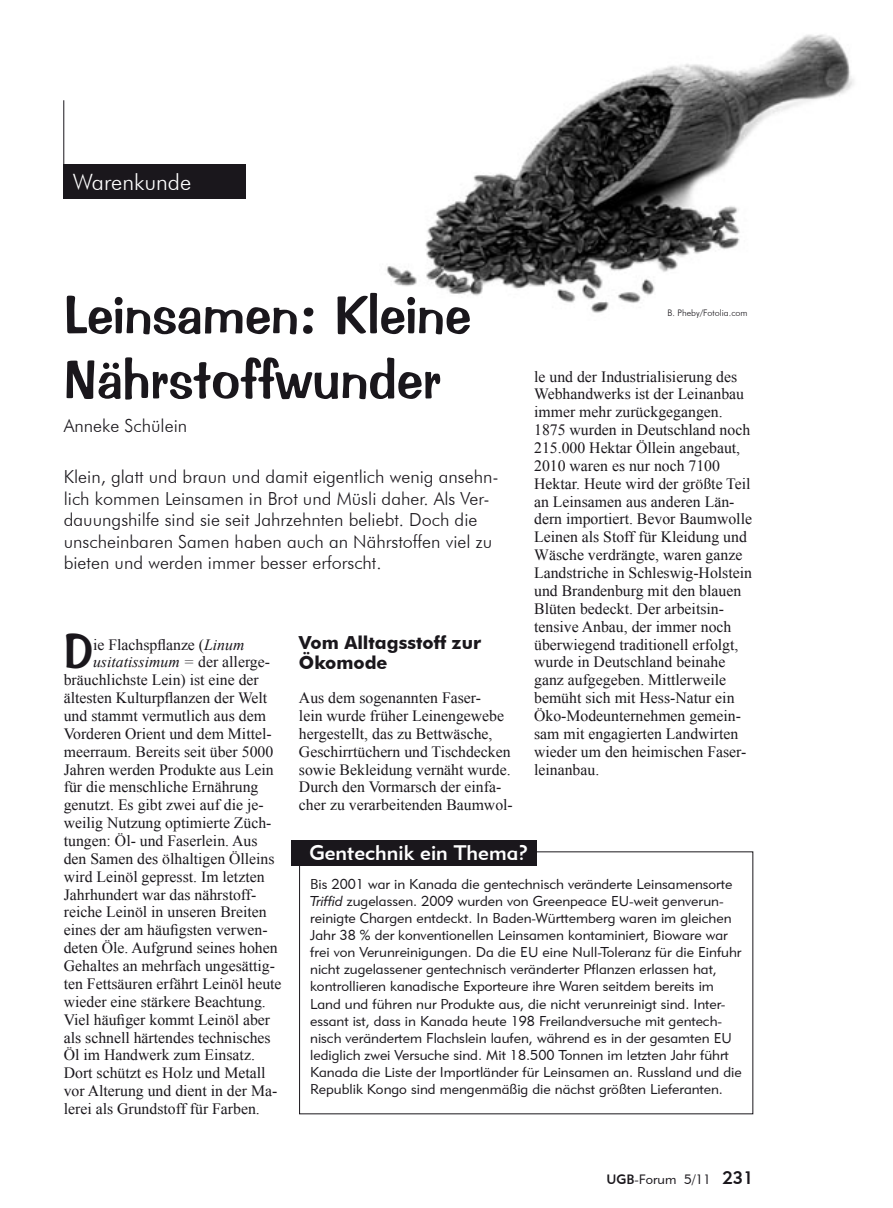
<style>
.page{position:relative;width:893px;height:1208px;background:#fff}
.page>*{position:absolute;margin:0;border:0;box-sizing:border-box;transform-origin:0 0}
.t1{font:54px/64.8px "Impress BT";color:#1a171c}
.t2{font:47.7px "Impress BT";color:#1a171c}
.t3{font:300 22.5px "Futura BT";color:#fff}
.t4{font:21px "Geometric 415 BT Medium A";color:#fff}
.t5{font:300 18px/21.6px "Futura BT";color:#1a171c}
.t6{font:700 18px/20.2px "Futura BT";color:#1a171c}
.t7{font:15.75px/17.9px "Times New Roman";color:#1a171c}
.t8{font:italic 15.75px "Times New Roman";color:#1a171c}
.t9{font:14.25px/17.1px "Geometric 415 BT Lite A";color:#1a171c}
.t10{font:13.5px "Geometric 415 BT Lite A";color:#1a171c}
.t11{font:300 9px "Futura BT";color:#1a171c}
.s1{font-style:italic}
.s2{font-style:normal}
.s3{font-family:"Geometric 415 BT Lite Italic A"}
.s4{font-family:"Geometric 415 BT Medium A"}
.s5{font-family:"Geometric 415 BT Medium A";font-size:18px}
</style>
<div class="page">
<div style="left:64px;top:164px;width:182px;height:34px;background:#1a171c"></div>
<hr style="left:64px;top:100px;width:1px;height:98px;background:#1a171c">
<img style="left:386px;top:34px;width:468px;height:279px">
<div style="left:291px;top:840px;width:246px;height:26px;background:#1a171c"></div>
<h3 class="t3" style="left:73px;top:169px;width:120px">Warenkunde</h3>
<h1 class="t1" style="left:64px;top:283px;width:409px">Leinsamen: Kleine<br>Nährstoffwunder</h1>
<p class="t5" style="left:64px;top:415px;width:125px">Anneke Schülein</p>
<p class="t11" style="left:668px;top:307px;width:81px">B. Pheby/Fotolia.com</p>
<p class="t7" style="left:534px;top:367px;width:219px">le und der Industrialisierung des<br>Webhandwerks ist der Leinanbau immer mehr zurückgegangen.<br>1875 wurden in Deutschland noch<br>215.000 Hektar Öllein angebaut,<br>2010 waren es nur noch 7100<br>Hektar. Heute wird der größte Teil an Leinsamen aus anderen Län&shy;dern importiert. Bevor Baumwolle<br>Leinen als Stoff für Kleidung und<br>Wäsche verdrängte, waren ganze<br>Landstriche in Schleswig-Holstein und Brandenburg mit den blauen<br>Blüten bedeckt. Der arbeitsin&shy;tensive Anbau, der immer noch überwiegend traditionell erfolgt, wurde in Deutschland beinahe ganz aufgegeben. Mittlerweile bemüht sich mit Hess-Natur ein<br>Öko-Modeunternehmen gemein&shy;sam mit engagierten Landwirten wieder um den heimischen Faser&shy;leinanbau.</p>
<p class="t5" style="left:64px;top:465px;width:436px">Klein, glatt und braun und damit eigentlich wenig ansehn&shy;lich kommen Leinsamen in Brot und Müsli daher. Als Ver&shy;dauungshilfe sind sie seit Jahrzehnten beliebt. Doch die unscheinbaren Samen haben auch an Nährstoffen viel zu bieten und werden immer besser erforscht.</p>
<h2 class="t2" style="left:64px;top:622px;width:31px">D</h2>
<p class="t7" style="left:93px;top:635px;width:153px">ie Flachspflanze (<span class="s1">Linum</span></p>
<p class="t6" style="left:299px;top:632px;width:184px">Vom Alltagsstoff zur<br>Ökomode</p>
<p class="t7" style="left:299px;top:688px;width:215px">Aus dem sogenannten Faser-<br>lein wurde früher Leinengewebe hergestellt, das zu Bettwäsche,<br>Geschirrtüchern und Tischdecken sowie Bekleidung vernäht wurde.<br>Durch den Vormarsch der einfa&shy;cher zu verarbeitenden Baumwol-</p>
<p class="t8" style="left:93px;top:651px;width:178px">usitatissimum = <span class="s2">der allerge-</span></p>
<p class="t7" style="left:64px;top:671px;width:197px">bräuchlichste Lein) ist eine der</p>
<p class="t7" style="left:64px;top:688px;width:205px">ältesten Kulturpflanzen der Welt</p>
<p class="t7" style="left:64px;top:706px;width:204px">und stammt vermutlich aus dem</p>
<p class="t7" style="left:64px;top:724px;width:209px">Vorderen Orient und dem Mittel-</p>
<p class="t7" style="left:64px;top:742px;width:211px">meerraum. Bereits seit über 5000</p>
<p class="t7" style="left:64px;top:760px;width:211px">Jahren werden Produkte aus Lein</p>
<p class="t7" style="left:64px;top:778px;width:196px">für die menschliche Ernährung</p>
<p class="t7" style="left:64px;top:796px;width:201px">genutzt. Es gibt zwei auf die je-</p>
<p class="t7" style="left:64px;top:813px;width:209px">weilig Nutzung optimierte Züch-</p>
<p class="t7" style="left:64px;top:831px;width:195px">tungen: Öl- und Faserlein. Aus</p>
<p class="t7" style="left:64px;top:849px;width:212px">den Samen des ölhaltigen Ölleins</p>
<p class="t7" style="left:64px;top:867px;width:202px">wird Leinöl gepresst. Im letzten</p>
<p class="t7" style="left:64px;top:885px;width:194px">Jahrhundert war das nährstoff-</p>
<p class="t7" style="left:64px;top:903px;width:204px">reiche Leinöl in unseren Breiten</p>
<p class="t7" style="left:64px;top:921px;width:205px">eines der am häufigsten verwen-</p>
<p class="t7" style="left:64px;top:938px;width:215px">deten Öle. Aufgrund seines hohen</p>
<p class="t7" style="left:64px;top:956px;width:213px">Gehaltes an mehrfach ungesättig-</p>
<p class="t7" style="left:64px;top:974px;width:219px">ten Fettsäuren erfährt Leinöl heute</p>
<p class="t7" style="left:64px;top:992px;width:204px">wieder eine stärkere Beachtung.</p>
<p class="t7" style="left:64px;top:1010px;width:208px">Viel häufiger kommt Leinöl aber</p>
<p class="t7" style="left:64px;top:1028px;width:208px">als schnell härtendes technisches</p>
<p class="t7" style="left:64px;top:1046px;width:193px">Öl im Handwerk zum Einsatz.</p>
<p class="t7" style="left:64px;top:1063px;width:203px">Dort schützt es Holz und Metall</p>
<p class="t7" style="left:64px;top:1081px;width:215px">vor Alterung und dient in der Ma-</p>
<p class="t7" style="left:64px;top:1099px;width:198px">lerei als Grundstoff für Farben.</p>
<h3 class="t4" style="left:309px;top:840px;width:221px">Gentechnik ein Thema?</h3>
<p class="t9" style="left:310px;top:875px;width:433px">Bis 2001 war in Kanada die gentechnisch veränderte Leinsamensorte <span class="s3">Triffid</span> zugelassen. 2009 wurden von Greenpeace EU-weit genverun&shy;reinigte Chargen entdeckt. In Baden-Württemberg waren im gleichen Jahr 38 % der konventionellen Leinsamen kontaminiert, Bioware war frei von Verunreinigungen. Da die EU eine Null-Toleranz für die Einfuhr nicht zugelassener gentechnisch veränderter Pflanzen erlassen hat, kontrollieren kanadische Exporteure ihre Waren seitdem bereits im Land und führen nur Produkte aus, die nicht verunreinigt sind. Inter&shy;essant ist, dass in Kanada heute 198 Freilandversuche mit gentech&shy;nisch verändertem Flachslein laufen, während es in der gesamten EU lediglich zwei Versuche sind. Mit 18.500 Tonnen im letzten Jahr führt Kanada die Liste der Importländer für Leinsamen an. Russland und die Republik Kongo sind mengenmäßig die nächst größten Lieferanten.</p>
<p class="t10" style="left:606px;top:1171px;width:148px"><span class="s4">UGB</span>-Forum 5/11 <span class="s5">231</span></p>
</div>
